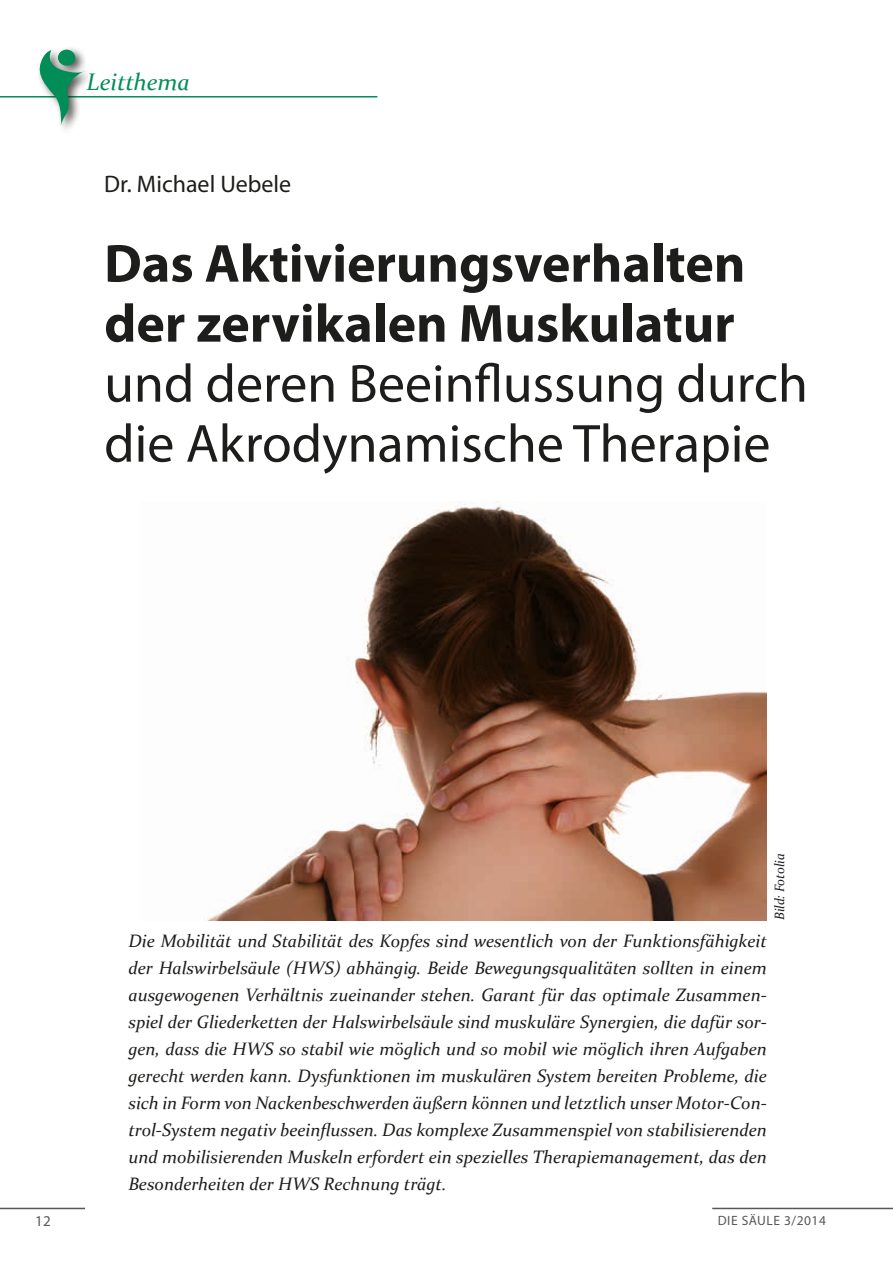
<style>
.page{position:relative;width:893px;height:1263px;background:#fff}
.page>*{position:absolute;margin:0;border:0;box-sizing:border-box;transform-origin:0 0}
.t1{font:54px/60px "Myriad Pro";color:#1d1d1b}
.t2{font:700 54px/60px "Myriad Pro";color:#1d1d1b}
.t3{font:24px "Myriad Pro";color:#1d1d1b}
.t4{font:italic 24px "Constantia";color:#008d58}
.t5{font:italic 18px/27px "Constantia";color:#1d1d1b;text-align:justify}
.t6{font:15px "Myriad Pro";color:#575756}
.t7{font:13.5px "Myriad Pro";letter-spacing:.04em;color:#575756}
.t8{font:italic 13.5px "Constantia";color:#1d1d1b}
</style>
<div class="page">
<img style="left:207px;top:502px;width:560px;height:418px">
<hr style="left:0;top:1208px;width:85px;height:1px;background:#575756">
<hr style="left:712px;top:1208px;width:181px;height:1px;background:#575756">
<hr style="left:0;top:96px;width:377px;height:2px;background:#008d58">
<div style="left:36px;top:46px;width:60px;height:90px;background:#fff"></div>
<svg style="left:35px;top:50px;width:50px;height:76px"></svg>
<div style="left:58px;top:50px;width:17px;height:16px;background:#008d58;border-radius:50%"></div>
<h2 class="t4" style="left:86px;top:65px;width:105px">Leitthema</h2>
<h2 class="t3" style="left:104px;top:169px;width:189px">Dr. Michael Uebele</h2>
<h1 class="t2" style="left:104px;top:232px;width:643px">Das Aktivierungsverhalten der zervikalen Muskulatur</h1>
<h1 class="t1" style="left:104px;top:353px;width:705px">und deren Beeinflussung durch die Akrodynamische Therapie</h1>
<p class="t8" style="left:770px;top:920px;width:68px;rotate:-90deg">Bild: Fotolia</p>
<p class="t5" style="left:128px;top:926px;width:640px">Die Mobilität und Stabilität des Kopfes sind wesentlich von der Funktionsfähigkeit der Halswirbelsäule (HWS) abhängig. Beide Bewegungsqualitäten sollten in einem ausgewogenen Verhältnis zueinander stehen. Garant für das optimale Zusammen&shy;spiel der Gliederketten der Halswirbelsäule sind muskuläre Synergien, die dafür sor&shy;gen, dass die HWS so stabil wie möglich und so mobil wie möglich ihren Aufgaben gerecht werden kann. Dysfunktionen im muskulären System bereiten Probleme, die sich in Form von Nackenbeschwerden äußern können und letztlich unser Motor-Con&shy;trol-System negativ beeinflussen. Das komplexe Zusammenspiel von stabilisierenden und mobilisierenden Muskeln erfordert ein spezielles Therapiemanagement, das den Besonderheiten der HWS Rechnung trägt.</p>
<p class="t6" style="left:35px;top:1211px;width:17px">12</p>
<p class="t7" style="left:718px;top:1212px;width:110px">DIE SÄULE 3/2014</p>
</div>
